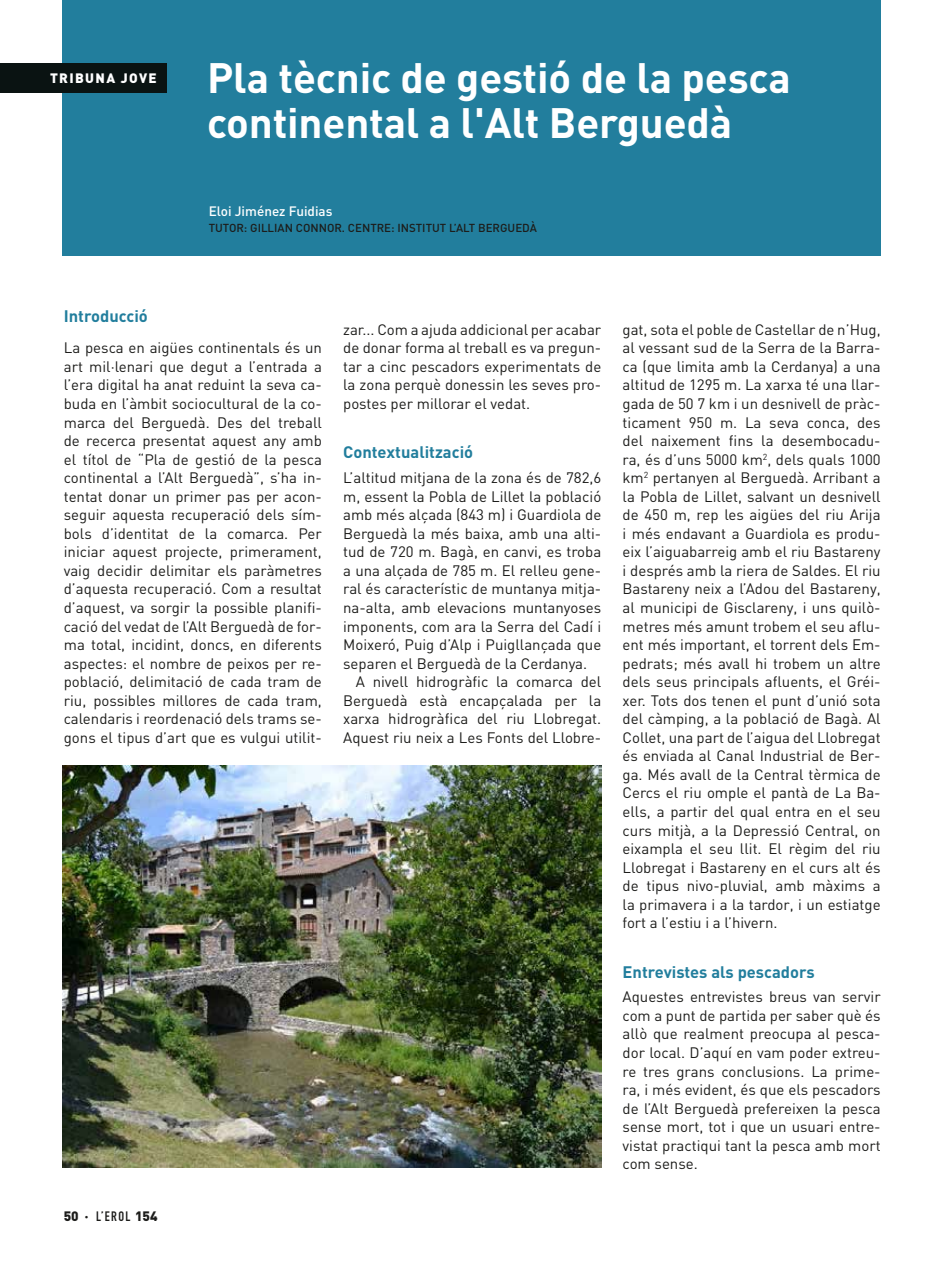
<style>
.page{position:relative;width:936px;height:1263px;background:#fff}
.page>*{position:absolute;margin:0;border:0;box-sizing:border-box;transform-origin:0 0}
.t1{font:700 42px/45px "DIN";letter-spacing:-.005em;color:#fff}
.t2{font:700 16.5px "DIN";color:#227e9d}
.t3{font:15px/18.6px "DIN";color:#1d1d1b;text-align:justify}
.t4{font:500 13.5px "DIN";color:#fff}
.t5{font:13.5px "DIN Engschrift Std";color:#1d1d1b}
.t6{font:900 13.5px "DIN";letter-spacing:.1em;color:#fff}
.t7{font:500 11.55px "DIN";color:#1d1d1b}
.s1{font-family:"DIN";font-weight:900}
.s2{font-family:"Helvetica Neue LT Std";font-weight:800}
</style>
<div class="page">
<div style="left:63px;top:0;width:817px;height:255px;background:#227e9d"></div>
<div style="left:0;top:63px;width:166px;height:29px;background:#0a1312"></div>
<img style="left:62px;top:765px;width:539px;height:402px">
<p class="t6" style="left:50px;top:69px;width:108px">TRIBUNA JOVE</p>
<h1 class="t1" style="left:207px;top:54px;width:585px">Pla tècnic de gestió de la pesca continental a l'Alt Berguedà</h1>
<p class="t4" style="left:209px;top:202px;width:125px">Eloi Jiménez Fuidias</p>
<p class="t7" style="left:209px;top:221px;width:330px">TUTOR: GILLIAN CONNOR. CENTRE: INSTITUT L’ALT BERGUEDÀ</p>
<p class="t2" style="left:64px;top:305px;width:85px">Introducció</p>
<p class="t3" style="left:64px;top:338px;width:259px">La pesca en aigües continentals és un art mil·lenari que degut a l’entrada a l’era digital ha anat reduint la seva ca&shy;buda en l’àmbit sociocultural de la co&shy;marca del Berguedà. Des del treball de recerca presentat aquest any amb el títol de “Pla de gestió de la pesca continental a l’Alt Berguedà”, s’ha in&shy;tentat donar un primer pas per acon&shy;seguir aquesta recuperació dels sím&shy;bols d’identitat de la comarca. Per iniciar aquest projecte, primerament, vaig decidir delimitar els paràmetres d’aquesta recuperació. Com a resultat d’aquest, va sorgir la possible planifi&shy;cació del vedat de l’Alt Berguedà de for&shy;ma total, incidint, doncs, en diferents aspectes: el nombre de peixos per re&shy;població, delimitació de cada tram de riu, possibles millores de cada tram, calendaris i reordenació dels trams se&shy;gons el tipus d’art que es vulgui utilit-</p>
<p class="t5" style="left:64px;top:1208px;width:95px"><span class="s1">50</span> <span class="s2">·</span> L’EROL <span class="s1">154</span></p>
<p class="t3" style="left:343px;top:320px;width:259px">zar... Com a ajuda addicional per acabar de donar forma al treball es va pregun&shy;tar a cinc pescadors experimentats de la zona perquè donessin les seves pro&shy;postes per millorar el vedat.</p>
<p class="t2" style="left:343px;top:442px;width:131px">Contextualització</p>
<p class="t3" style="left:343px;top:468px;width:259px">L’altitud mitjana de la zona és de 782,6</p>
<p class="t3" style="left:343px;top:487px;width:259px">m, essent la Pobla de Lillet la població</p>
<p class="t3" style="left:343px;top:505px;width:259px">amb més alçada (843 m) i Guardiola de</p>
<p class="t3" style="left:343px;top:524px;width:259px">Berguedà la més baixa, amb una alti-</p>
<p class="t3" style="left:343px;top:542px;width:259px">tud de 720 m. Bagà, en canvi, es troba</p>
<p class="t3" style="left:343px;top:561px;width:259px">a una alçada de 785 m. El relleu gene-</p>
<p class="t3" style="left:343px;top:579px;width:259px">ral és característic de muntanya mitja-</p>
<p class="t3" style="left:343px;top:598px;width:259px">na-alta, amb elevacions muntanyoses</p>
<p class="t3" style="left:343px;top:616px;width:259px">imponents, com ara la Serra del Cadí i</p>
<p class="t3" style="left:343px;top:635px;width:259px">Moixeró, Puig d’Alp i Puigllançada que</p>
<p class="t3" style="left:343px;top:654px;width:245px">separen el Berguedà de la Cerdanya.</p>
<p class="t3" style="left:356px;top:672px;width:247px">A nivell hidrogràfic la comarca del</p>
<p class="t3" style="left:343px;top:691px;width:259px">Berguedà està encapçalada per la</p>
<p class="t3" style="left:343px;top:709px;width:259px">xarxa hidrogràfica del riu Llobregat.</p>
<p class="t3" style="left:343px;top:728px;width:259px">Aquest riu neix a Les Fonts del Llobre-</p>
<p class="t3" style="left:622px;top:320px;width:259px">gat, sota el poble de Castellar de n’Hug, al vessant sud de la Serra de la Barra&shy;ca (que limita amb la Cerdanya) a una altitud de 1295 m. La xarxa té una llar&shy;gada de 50 7 km i un desnivell de pràc&shy;ticament 950 m. La seva conca, des del naixement fins la desembocadu&shy;ra, és d’uns 5000 km<sup>2</sup>, dels quals 1000 km<sup>2</sup> pertanyen al Berguedà. Arribant a la Pobla de Lillet, salvant un desnivell de 450 m, rep les aigües del riu Arija i més endavant a Guardiola es produ&shy;eix l’aiguabarreig amb el riu Bastareny i després amb la riera de Saldes. El riu Bastareny neix a l’Adou del Bastareny, al municipi de Gisclareny, i uns quilò&shy;metres més amunt trobem el seu aflu&shy;ent més important, el torrent dels Em&shy;pedrats; més avall hi trobem un altre dels seus principals afluents, el Gréi&shy;xer. Tots dos tenen el punt d’unió sota del càmping, a la població de Bagà. Al Collet, una part de l’aigua del Llobregat és enviada al Canal Industrial de Ber&shy;ga. Més avall de la Central tèrmica de Cercs el riu omple el pantà de La Ba&shy;ells, a partir del qual entra en el seu curs mitjà, a la Depressió Central, on eixampla el seu llit. El règim del riu Llobregat i Bastareny en el curs alt és de tipus nivo-pluvial, amb màxims a la primavera i a la tardor, i un estiatge fort a l’estiu i a l’hivern.</p>
<p class="t2" style="left:622px;top:961px;width:194px">Entrevistes als pescadors</p>
<p class="t3" style="left:622px;top:987px;width:259px">Aquestes entrevistes breus van servir com a punt de partida per saber què és allò que realment preocupa al pesca&shy;dor local. D’aquí en vam poder extreu&shy;re tres grans conclusions. La prime&shy;ra, i més evident, és que els pescadors de l’Alt Berguedà prefereixen la pesca sense mort, tot i que un usuari entre&shy;vistat practiqui tant la pesca amb mort com sense.</p>
</div>
